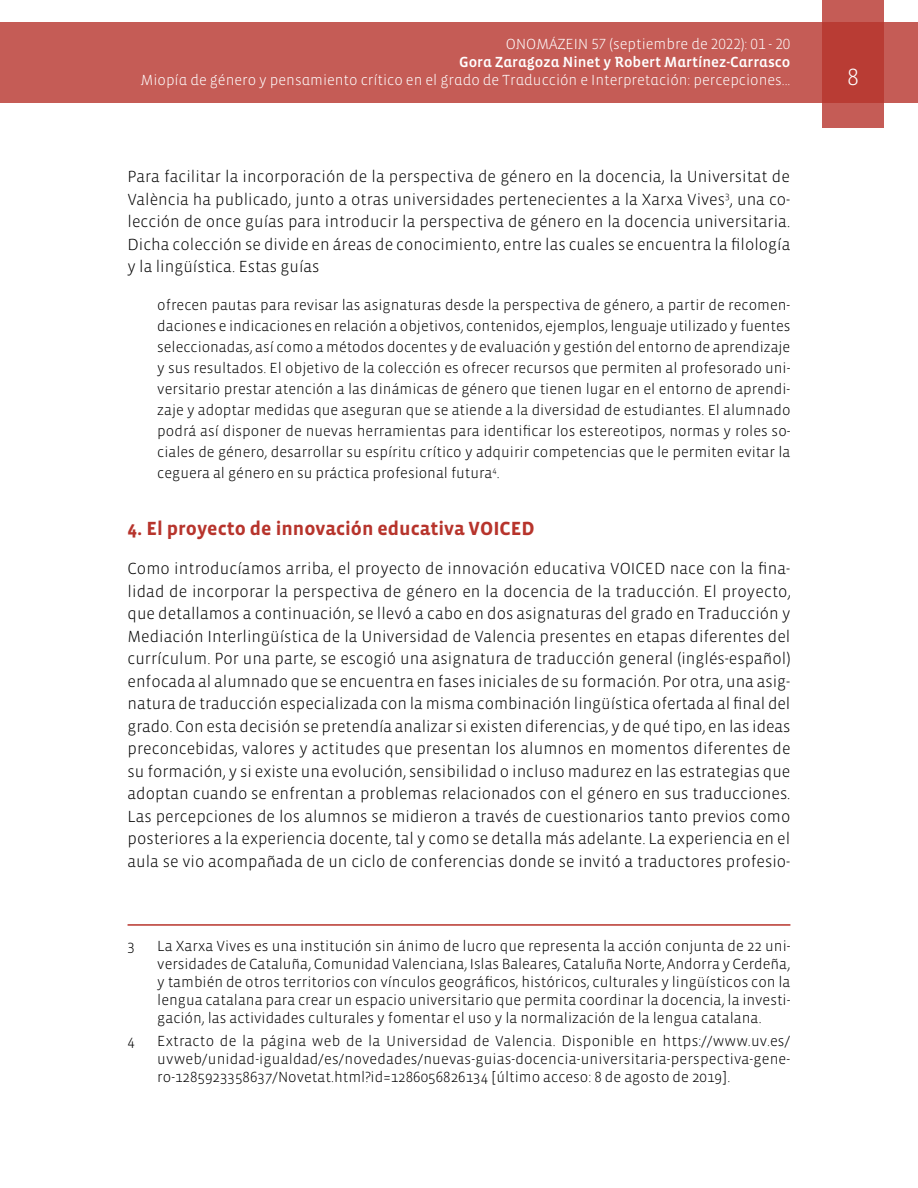
<style>
.page{position:relative;width:918px;height:1188px;background:#fff}
.page>*{position:absolute;margin:0;border:0;box-sizing:border-box;transform-origin:0 0}
.t1{font:300 24px "Vista Sans";color:#fff}
.t2{font:700 19.5px "Vista Sans";color:#b7342c}
.t3{font:300 16.5px/22.5px "Vista Sans";color:#000;text-align:justify}
.t4{font:300 15px/21px "Vista Sans";color:#000;text-align:justify}
.t5{font:300 15px "Vista Sans Alt";color:#fff}
.t6{font:15px "Vista Sans Alt Med";color:#fff}
</style>
<div class="page">
<div style="left:0;top:23px;width:918px;height:80px;background:#c55c56"></div>
<svg style="left:822px;top:0;width:62px;height:128px;background:#bd4740"></svg>
<hr style="left:128px;top:924px;width:662px;height:2px;background:#b7342c">
<p class="t5" style="left:506px;top:37px;width:286px">ONOMÁZEIN 57 (septiembre de 2022): 01 - 20</p>
<p class="t6" style="left:459px;top:55px;width:333px">Gora Zaragoza Ninet y Robert Martínez-Carrasco</p>
<p class="t5" style="left:141px;top:73px;width:651px">Miopía de género y pensamiento crítico en el grado de Traducción e Interpretación: percepciones...</p>
<h1 class="t1" style="left:847px;top:65px;width:13px">8</h1>
<p class="t3" style="left:128px;top:166px;width:664px">Para facilitar la incorporación de la perspectiva de género en la docencia, la Universitat de València ha publicado, junto a otras universidades pertenecientes a la Xarxa Vives<sup>3</sup>, una co&shy;lección de once guías para introducir la perspectiva de género en la docencia universitaria.<br>Dicha colección se divide en áreas de conocimiento, entre las cuales se encuentra la filología y la lingüística. Estas guías</p>
<p class="t4" style="left:157px;top:295px;width:635px">ofrecen pautas para revisar las asignaturas desde la perspectiva de género, a partir de recomen&shy;daciones e indicaciones en relación a objetivos, contenidos, ejemplos, lenguaje utilizado y fuentes seleccionadas, así como a métodos docentes y de evaluación y gestión del entorno de aprendizaje y sus resultados. El objetivo de la colección es ofrecer recursos que permiten al profesorado uni&shy;versitario prestar atención a las dinámicas de género que tienen lugar en el entorno de aprendi&shy;zaje y adoptar medidas que aseguran que se atiende a la diversidad de estudiantes. El alumnado podrá así disponer de nuevas herramientas para identificar los estereotipos, normas y roles so&shy;ciales de género, desarrollar su espíritu crítico y adquirir competencias que le permiten evitar la ceguera al género en su práctica profesional futura<sup>4</sup>.</p>
<p class="t2" style="left:128px;top:518px;width:409px">4. El proyecto de innovación educativa VOICED</p>
<p class="t3" style="left:128px;top:558px;width:665px">Como introducíamos arriba, el proyecto de innovación educativa VOICED nace con la fina&shy;lidad de incorporar la perspectiva de género en la docencia de la traducción. El proyecto, que detallamos a continuación, se llevó a cabo en dos asignaturas del grado en Traducción y Mediación Interlingüística de la Universidad de Valencia presentes en etapas diferentes del currículum. Por una parte, se escogió una asignatura de traducción general (inglés-español) enfocada al alumnado que se encuentra en fases iniciales de su formación. Por otra, una asig&shy;natura de traducción especializada con la misma combinación lingüística ofertada al final del grado. Con esta decisión se pretendía analizar si existen diferencias, y de qué tipo, en las ideas preconcebidas, valores y actitudes que presentan los alumnos en momentos diferentes de su formación, y si existe una evolución, sensibilidad o incluso madurez en las estrategias que adoptan cuando se enfrentan a problemas relacionados con el género en sus traducciones.<br>Las percepciones de los alumnos se midieron a través de cuestionarios tanto previos como posteriores a la experiencia docente, tal y como se detalla más adelante. La experiencia en el aula se vio acompañada de un ciclo de conferencias donde se invitó a traductores profesio-</p>
<p class="t4" style="left:128px;top:936px;width:9px">3</p>
<p class="t4" style="left:157px;top:938px;width:635px;line-height:18px">La Xarxa Vives es una institución sin ánimo de lucro que representa la acción conjunta de 22 uni&shy;versidades de Cataluña, Comunidad Valenciana, Islas Baleares, Cataluña Norte, Andorra y Cerdeña, y también de otros territorios con vínculos geográficos, históricos, culturales y lingüísticos con la lengua catalana para crear un espacio universitario que permita coordinar la docencia, la investi&shy;gación, las actividades culturales y fomentar el uso y la normalización de la lengua catalana.</p>
<p class="t4" style="left:128px;top:1030px;width:9px">4</p>
<p class="t4" style="left:157px;top:1032px;width:635px;line-height:18px">Extracto de la página web de la Universidad de Valencia. Disponible en https://www.uv.es/ uvweb/unidad-igualdad/es/novedades/nuevas-guias-docencia-universitaria-perspectiva-gene&shy;ro-1285923358637/Novetat.html?id=1286056826134 [último acceso: 8 de agosto de 2019].</p>
</div>
